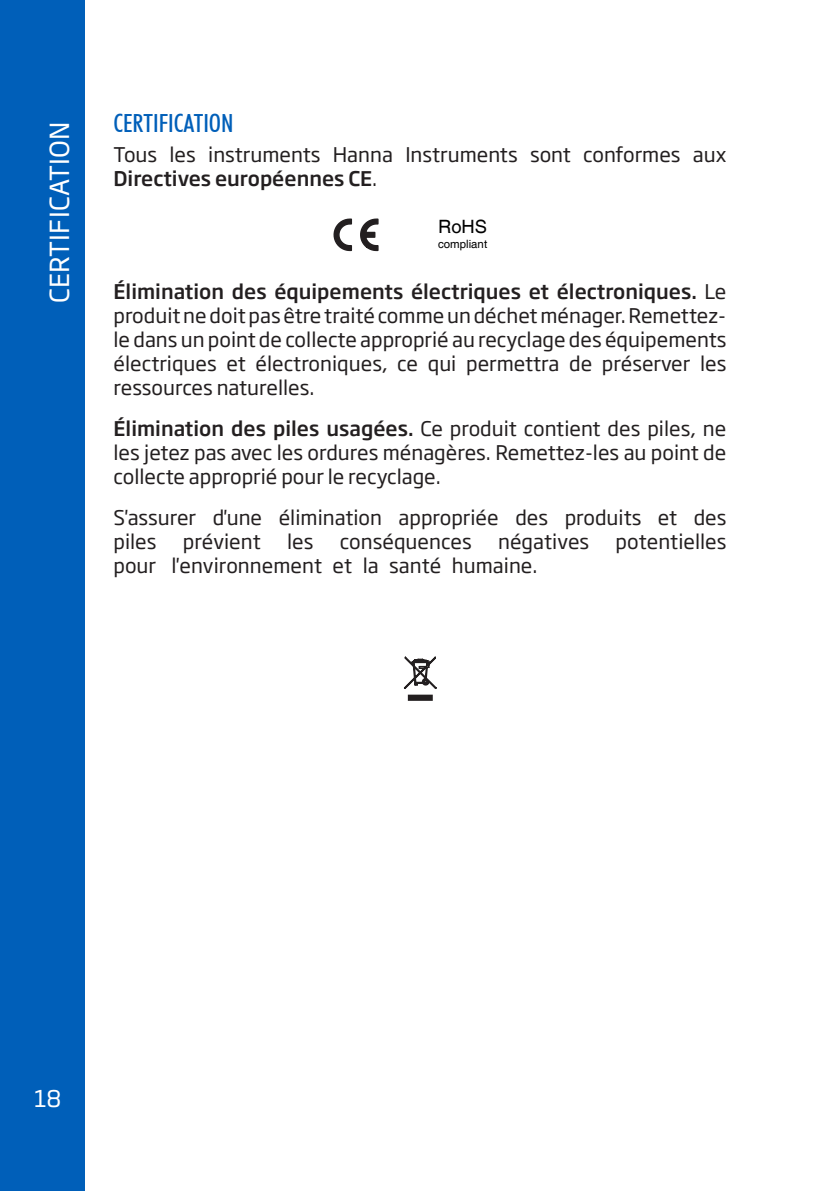
<style>
.page{position:relative;width:840px;height:1191px;background:#fff}
.page>*{position:absolute;margin:0;border:0;box-sizing:border-box;transform-origin:0 0}
.t1{font:26px "Soho Gothic Pro";letter-spacing:.015em;color:#fff}
.Title1{font:500 condensed 25px "Futura BT";color:#005fb9}
.t2{font:22.8px "Soho Gothic Pro";color:#fff}
.body_text{font:20px/24px "Soho Gothic Pro";color:#231f20}
.t3{font:18.4px "Helvetica";color:#000}
.t4{font:11.4px "Helvetica";letter-spacing:.005em;color:#000}
.s1{font-weight:500}
</style>
<div class="page">
<div style="left:0;top:0;width:85px;height:1191px;background:#005fb9"></div>
<svg style="left:333px;top:218px;width:19px;height:34px"></svg>
<svg style="left:360px;top:218px;width:19px;height:34px"></svg>
<svg style="left:404px;top:656px;width:33px;height:45px"></svg>
<p class="t1" style="left:39px;top:303px;width:183px;rotate:-90deg">CERTIFICATION</p>
<p class="Title1" style="left:113px;top:108px;width:122px">CERTIFICATION</p>
<p class="body_text" style="left:113px;top:142px;width:614px">Tous les instruments Hanna Instruments sont conformes aux<br><span class="s1">Directives européennes CE</span>.</p>
<p class="t3" style="left:438px;top:216px;width:50px">RoHS</p>
<p class="t4" style="left:438px;top:237px;width:51px">compliant</p>
<p class="body_text" style="left:113px;top:279px;width:614px;text-align:justify"><span class="s1">Élimination des équipements électriques et électroniques.</span> Le produit ne doit pas être traité comme un déchet ménager. Remettez&shy;le dans un point de collecte approprié au recyclage des équipements électriques et électroniques, ce qui permettra de préserver les ressources naturelles.</p>
<p class="body_text" style="left:113px;top:416px;width:614px;text-align:justify"><span class="s1">Élimination des piles usagées.</span> Ce produit contient des piles, ne les jetez pas avec les ordures ménagères. Remettez-les au point de collecte approprié pour le recyclage.</p>
<p class="body_text" style="left:113px;top:504px;width:614px">S'assurer d'une élimination appropriée des produits et des piles</p>
<p class="body_text" style="left:183px;top:528px;width:80px">prévient</p>
<p class="body_text" style="left:287px;top:528px;width:28px">les</p>
<p class="body_text" style="left:339px;top:528px;width:133px">conséquences</p>
<p class="body_text" style="left:498px;top:528px;width:93px">négatives</p>
<p class="body_text" style="left:615px;top:528px;width:112px">potentielles</p>
<p class="body_text" style="left:113px;top:552px;width:425px">pour l'environnement et la santé humaine.</p>
<p class="t2" style="left:34px;top:1080px;width:29px">18</p>
</div>
